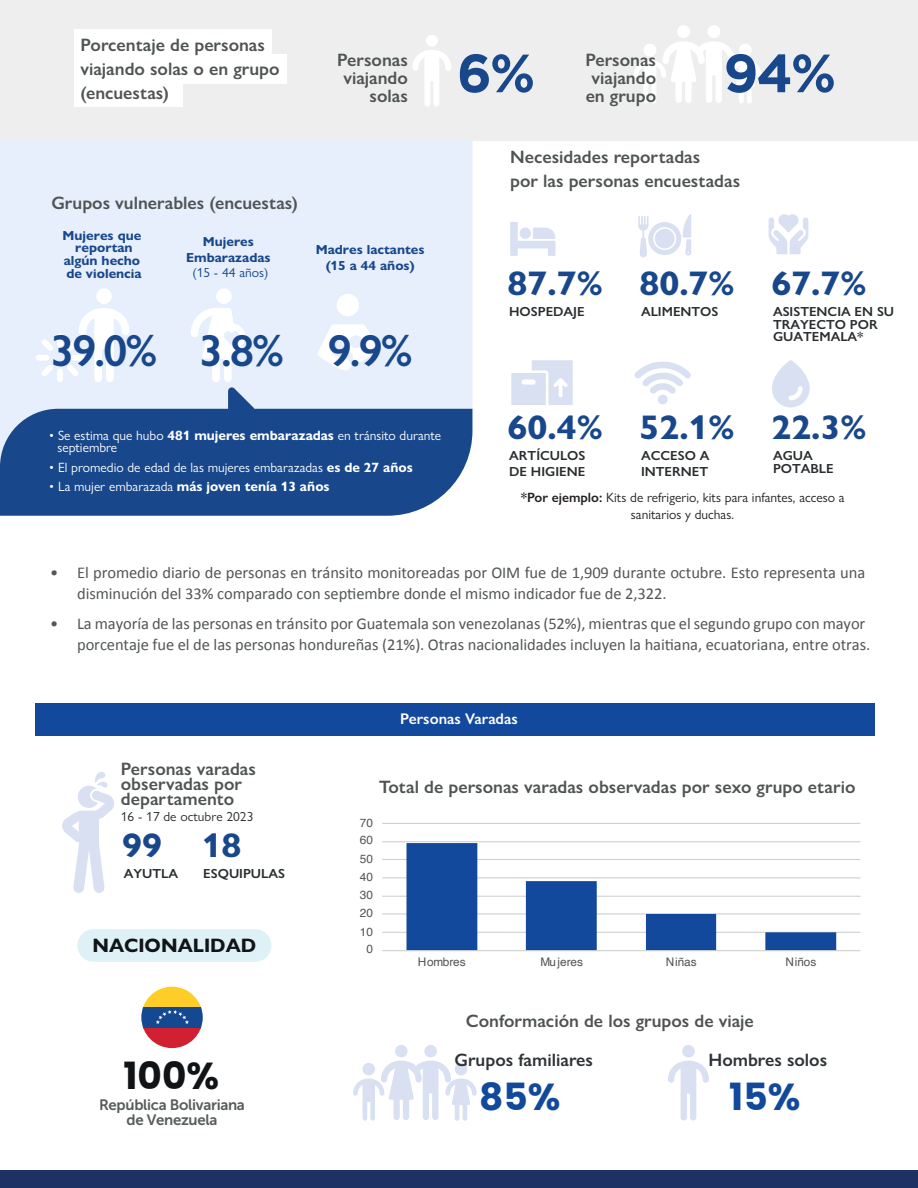
<style>
.page{position:relative;width:918px;height:1188px;background:#fff}
.page>*{position:absolute;margin:0;border:0;box-sizing:border-box;transform-origin:0 0}
.t1{font:700 53.7px "Gotham";color:#18478c}
.t2{font:600 45px "Gill Sans Nova";color:#18478c}
.t3{font:700 37.5px "Poppins";color:#13499c}
.t4{font:700 37.5px "Poppins";color:#111416}
.t5{font:700 34.35px "Gill Sans Nova";color:#18478c}
.t6{font:700 19.5px "Gill Sans Nova";color:#111416}
.t7{font:600 18px/18px "Gill Sans Nova";color:#4f5353}
.t8{font:600 18px "Gill Sans Nova";color:#2f3336}
.t9{font:16.5px/21px "Calibri";letter-spacing:-.005em;color:#535657}
.t10{font:600 15.45px "Gill Sans Nova";color:#fff}
.t11{font:15px/15.6px "Museo Sans 700";letter-spacing:-.02em;color:#585c5c;text-align:center}
.t12{font:13.5px/12px "Gill Sans Nova";color:#fff}
.t13{font:13.5px/16.2px "Gill Sans Nova";color:#231f20;text-align:center}
.t14{font:700 13.5px "Gill Sans Nova";color:#fff}
.t15{font:600 13.2px/12.8px "Gill Sans Nova";color:#292d2f}
.t16{font:700 13.2px/12.8px "Gill Sans Nova";color:#18478c;text-align:center}
.t17{font:13.2px "Gill Sans Nova";color:#292d2f}
.t18{font:13.2px "Gill Sans Nova";color:#18478c}
.t19{font:11.85px "Helvetica";color:#515455}
.s1{font-weight:700}
.s2{font-weight:400}
.s3{font-weight:600}
</style>
<div class="page">
<div style="left:0;top:0;width:918px;height:140px;background:#edeeed"></div>
<svg style="left:413px;top:50px;width:38px;height:57px"></svg>
<div style="left:426px;top:35px;width:12px;height:12px;background:#fff;border-radius:50%"></div>
<div style="left:74px;top:29px;width:198px;height:30px;background:#fff"></div>
<div style="left:74px;top:54px;width:213px;height:30px;background:#fff"></div>
<div style="left:74px;top:77px;width:109px;height:30px;background:#fff"></div>
<div style="left:677px;top:25px;width:13px;height:13px;background:#fff;border-radius:50%"></div>
<div style="left:707px;top:25px;width:13px;height:13px;background:#fff;border-radius:50%"></div>
<svg style="left:634px;top:41px;width:127px;height:62px"></svg>
<div style="left:643px;top:44px;width:13px;height:13px;background:#fff;border-radius:50%"></div>
<div style="left:0;top:140px;width:472px;height:269px;background:#e6effb"></div>
<div style="left:0;top:409px;width:472px;height:107px;background:#18478c"></div>
<div style="left:216px;top:288px;width:16px;height:16px;background:#fff;border-radius:50%"></div>
<svg style="left:191px;top:308px;width:65px;height:106px"></svg>
<div style="left:57px;top:368px;width:6px;height:14px;background:#fff;border-radius:3px"></div>
<div style="left:57px;top:333px;width:6px;height:14px;background:#fff;border-radius:3px"></div>
<div style="left:36px;top:355px;width:13px;height:6px;background:#fff;border-radius:3px"></div>
<svg style="left:41px;top:339px;width:13px;height:12px"></svg>
<svg style="left:41px;top:364px;width:13px;height:13px"></svg>
<svg style="left:67px;top:308px;width:62px;height:74px"></svg>
<div style="left:96px;top:288px;width:16px;height:16px;background:#fff;border-radius:50%"></div>
<svg style="left:317px;top:324px;width:58px;height:46px"></svg>
<div style="left:337px;top:294px;width:22px;height:22px;background:#fff;border-radius:50%"></div>
<svg style="left:635px;top:361px;width:56px;height:33px"></svg>
<div style="left:658px;top:395px;width:10px;height:9px;background:#d9e0f1;border-radius:50%"></div>
<svg style="left:772px;top:360px;width:38px;height:47px"></svg>
<svg style="left:511px;top:360px;width:62px;height:45px"></svg>
<div style="left:0;top:1170px;width:918px;height:18px;background:#1d3163"></div>
<svg style="left:638px;top:214px;width:53px;height:44px"></svg>
<div style="left:655px;top:229px;width:20px;height:19px;background:#d9e0f1;border-radius:50%"></div>
<svg style="left:510px;top:222px;width:46px;height:34px"></svg>
<div style="left:520px;top:228px;width:11px;height:11px;background:#d9e0f1;border-radius:50%"></div>
<svg style="left:769px;top:214px;width:40px;height:41px"></svg>
<div style="left:395px;top:1045px;width:13px;height:12px;background:#d9e0f1;border-radius:50%"></div>
<div style="left:424px;top:1045px;width:13px;height:12px;background:#d9e0f1;border-radius:50%"></div>
<svg style="left:353px;top:1061px;width:124px;height:60px"></svg>
<div style="left:363px;top:1063px;width:12px;height:12px;background:#d9e0f1;border-radius:50%"></div>
<div style="left:36px;top:703px;width:839px;height:33px;background:#13499c"></div>
<svg style="left:62px;top:772px;width:52px;height:121px"></svg>
<hr style="left:382px;top:932px;width:479px;height:1px;background:#cfd1d0">
<hr style="left:382px;top:913px;width:479px;height:2px;background:#cfd1d0">
<hr style="left:382px;top:896px;width:479px;height:1px;background:#cfd1d0">
<hr style="left:382px;top:877px;width:479px;height:1px;background:#cfd1d0">
<hr style="left:382px;top:859px;width:479px;height:1px;background:#cfd1d0">
<hr style="left:382px;top:841px;width:479px;height:1px;background:#cfd1d0">
<hr style="left:382px;top:823px;width:479px;height:1px;background:#cfd1d0">
<svg style="left:406px;top:843px;width:430px;height:107px"></svg>
<hr style="left:382px;top:950px;width:479px;height:1px;background:#cfd1d0">
<svg style="left:143px;top:987px;width:58px;height:20px"></svg>
<div style="left:141px;top:1007px;width:62px;height:21px;background:#144992"></div>
<svg style="left:143px;top:1028px;width:58px;height:20px"></svg>
<svg style="left:156px;top:1010px;width:33px;height:14px"></svg>
<div style="left:77px;top:929px;width:194px;height:33px;background:#ddf1f6;border-radius:16px"></div>
<svg style="left:668px;top:1061px;width:41px;height:59px"></svg>
<div style="left:682px;top:1045px;width:13px;height:12px;background:#d9e0f1;border-radius:50%"></div>
<p class="t7" style="left:81px;top:33px;width:201px;line-height:24px">Porcentaje de personas viajando solas o en grupo (encuestas)</p>
<p class="t7" style="left:51px;top:194px;width:248px">Grupos vulnerables (encuestas)</p>
<p class="t7" style="left:337px;top:50px;width:72px;text-align:right">Personas viajando solas</p>
<p class="t7" style="left:585px;top:50px;width:72px;text-align:center">Personas viajando en grupo</p>
<h1 class="t1" style="left:724px;top:38px;width:114px">94%</h1>
<h1 class="t1" style="left:457px;top:38px;width:80px">6%</h1>
<p class="t7" style="left:510px;top:145px;width:232px;line-height:24px">Necesidades reportadas<br>por las personas encuestadas</p>
<p class="t16" style="left:63px;top:229px;width:81px">Mujeres que reportan algún hecho de violencia</p>
<h2 class="t2" style="left:50px;top:323px;width:109px">39.0%</h2>
<p class="t16" style="left:186px;top:233px;width:86px;line-height:15.8px">Mujeres<br>Embarazadas</p>
<p class="t18" style="left:192px;top:265px;width:77px">(15 - 44 años)</p>
<p class="t16" style="left:316px;top:242px;width:110px;line-height:15.8px">Madres lactantes (15 a 44 años)</p>
<h2 class="t2" style="left:199px;top:323px;width:215px">3.8% 9.9%</h2>
<p class="t12" style="left:57px;top:430px;width:385px;text-indent:-8px">• Se estima que hubo <span class="s1">481 mujeres embarazadas</span> en tránsito durante septiembre</p>
<p class="t12" style="left:49px;top:461px;width:365px">• El promedio de edad de las mujeres embarazadas <span class="s1">es de 27 años</span></p>
<p class="t14" style="left:49px;top:478px;width:282px"><span class="s2">• La mujer embarazada</span> más joven tenía 13 años</p>
<h3 class="t5" style="left:508px;top:262px;width:97px">87.7%</h3>
<p class="t15" style="left:509px;top:305px;width:77px">HOSPEDAJE</p>
<h3 class="t5" style="left:639px;top:262px;width:97px">80.7%</h3>
<p class="t15" style="left:641px;top:305px;width:79px">ALIMENTOS</p>
<h3 class="t5" style="left:771px;top:262px;width:97px">67.7%</h3>
<p class="t15" style="left:773px;top:305px;width:123px">ASISTENCIA EN SU<br>TRAYECTO POR<br>GUATEMALA*</p>
<h3 class="t5" style="left:508px;top:406px;width:97px">60.4%</h3>
<p class="t15" style="left:509px;top:448px;width:78px;line-height:15.8px">ARTÍCULOS<br>DE HIGIENE</p>
<h3 class="t5" style="left:771px;top:406px;width:97px">22.3%</h3>
<p class="t15" style="left:773px;top:449px;width:62px">AGUA<br>POTABLE</p>
<p class="t13" style="left:521px;top:490px;width:325px"><span class="s3">*Por ejemplo:</span> Kits de refrigerio, kits para infantes, acceso a sanitarios y duchas.</p>
<h3 class="t5" style="left:639px;top:406px;width:97px">52.1%</h3>
<p class="t15" style="left:641px;top:448px;width:70px;line-height:15.8px">ACCESO A<br>INTERNET</p>
<p class="t9" style="left:77px;top:561px;width:790px;text-indent:-27px">• El promedio diario de personas en tránsito monitoreadas por OIM fue de 1,909 durante octubre. Esto representa una disminución del 33% comparado con septiembre donde el mismo indicador fue de 2,322.</p>
<p class="t9" style="left:50px;top:612px;width:822px;text-align:right">• La mayoría de las personas en tránsito por Guatemala son venezolanas (52%), mientras que el segundo grupo con mayor porcentaje fue el de las personas hondureñas (21%). Otras nacionalidades incluyen la haitiana, ecuatoriana, entre otras.</p>
<p class="t7" style="left:121px;top:761px;width:137px;line-height:15px">Personas varadas observadas por departamento</p>
<p class="t17" style="left:121px;top:808px;width:134px">16 - 17 de octubre 2023</p>
<h3 class="t5" style="left:122px;top:824px;width:41px">99</h3>
<p class="t15" style="left:124px;top:867px;width:56px">AYUTLA</p>
<h3 class="t5" style="left:202px;top:824px;width:41px">18</h3>
<p class="t15" style="left:203px;top:867px;width:83px">ESQUIPULAS</p>
<p class="t6" style="left:92px;top:933px;width:165px">NACIONALIDAD</p>
<h3 class="t4" style="left:124px;top:1054px;width:97px">100%</h3>
<p class="t11" style="left:99px;top:1097px;width:147px">República Bolivariana de Venezuela</p>
<p class="t10" style="left:400px;top:710px;width:119px">Personas Varadas</p>
<p class="t7" style="left:379px;top:778px;width:478px">Total de personas varadas observadas por sexo grupo etario</p>
<p class="t19" style="left:360px;top:813px;width:15px">70</p>
<p class="t19" style="left:360px;top:831px;width:15px">60</p>
<p class="t19" style="left:360px;top:849px;width:15px">50</p>
<p class="t19" style="left:360px;top:868px;width:15px">40</p>
<p class="t19" style="left:360px;top:886px;width:15px">30</p>
<p class="t19" style="left:360px;top:904px;width:15px">20</p>
<p class="t19" style="left:360px;top:922px;width:15px">10</p>
<p class="t19" style="left:366px;top:940px;width:8px">0</p>
<p class="t19" style="left:418px;top:952px;width:49px">Hombres</p>
<p class="t19" style="left:540px;top:952px;width:44px">Mujeres</p>
<p class="t19" style="left:666px;top:952px;width:32px">Niñas</p>
<p class="t19" style="left:786px;top:952px;width:32px">Niños</p>
<p class="t7" style="left:466px;top:1012px;width:290px">Conformación de los grupos de viaje</p>
<p class="t8" style="left:454px;top:1049px;width:140px">Grupos familiares</p>
<h3 class="t3" style="left:479px;top:1075px;width:83px">85%</h3>
<p class="t8" style="left:708px;top:1049px;width:120px">Hombres solos</p>
<h3 class="t3" style="left:729px;top:1075px;width:73px">15%</h3>
</div>
